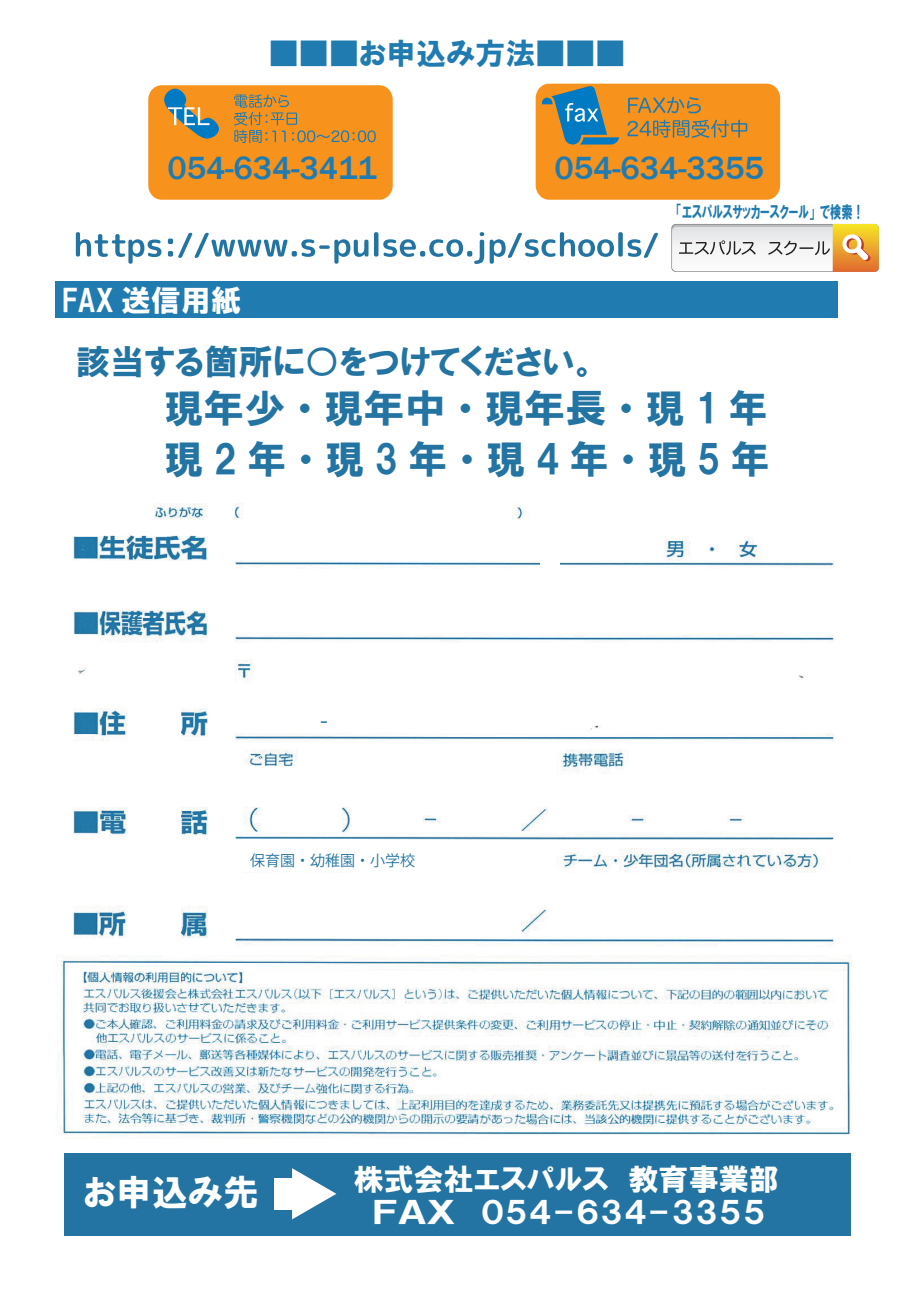
<style>
.page{position:relative;width:919px;height:1289px;background:#fff}
.page>*{position:absolute;margin:0;border:0;box-sizing:border-box;transform-origin:0 0}
.t1{font:39px/51px "HGP Soei Kakugothic UB";letter-spacing:.25em;color:#2374a2}
.t2{font:36px "HGP Soei Kakugothic UB";color:#fff}
.t3{font:34.5px "HGP Soei Kakugothic UB";color:#2374a2}
.t4{font:500 33px "Franklin Gothic";color:#207bb1}
.t5{font:30px/33px "HGP Soei Kakugothic UB";color:#fff;text-align:center}
.t6{font:30px "HGP Soei Kakugothic UB";color:#207bb1}
.t7{font:16.95px "HGP Soei Kakugothic UB";color:#207bb1;scale:.66 1}
.t8{font:15px "Koz Go Pr 6 N";color:#2374a2}
.t9{font:13.5px "HGP Soei Kakugothic UB";color:#2472a5}
</style>
<div class="page">
<img style="left:56px;top:503px;width:796px;height:632px">
<div style="left:520px;top:455px;width:22px;height:49px;background:#fff"></div>
<div style="left:148px;top:85px;width:245px;height:115px;background:#f7931d;border-radius:14px"></div>
<svg style="left:164px;top:88px;width:55px;height:51px"></svg>
<svg style="left:234px;top:94px;width:142px;height:49px"></svg>
<div style="left:535px;top:84px;width:245px;height:116px;background:#f7931d;border-radius:14px"></div>
<svg style="left:542px;top:86px;width:77px;height:58px"></svg>
<svg style="left:628px;top:97px;width:72px;height:16px"></svg>
<svg style="left:627px;top:120px;width:120px;height:18px"></svg>
<svg style="left:168px;top:233px;width:200px;height:31px"></svg>
<svg style="left:374px;top:232px;width:284px;height:32px"></svg>
<svg style="left:76px;top:232px;width:85px;height:32px"></svg>
<svg style="left:672px;top:224px;width:206px;height:48px"></svg>
<div style="left:55px;top:281px;width:782px;height:37px;background:#207bb1"></div>
<div style="left:540px;top:540px;width:19px;height:41px;background:#fff"></div>
<div style="left:360px;top:846px;width:80px;height:27px;background:#fff;border-radius:14px"></div>
<div style="left:65px;top:1153px;width:786px;height:82px;background:#2374a2"></div>
<div style="left:274px;top:1178px;width:31px;height:31px;background:#fff"></div>
<svg style="left:292px;top:1168px;width:44px;height:51px"></svg>
<div style="left:536px;top:487px;width:317px;height:41px;background:#fff"></div>
<div style="left:242px;top:846px;width:132px;height:25px;background:#fff"></div>
<p class="t6" style="left:269px;top:38px;width:358px">■■■お申込み方法■■■</p>
<p class="t4" style="left:167px;top:148px;width:211px">054-634-3411</p>
<p class="t4" style="left:554px;top:148px;width:211px">054-634-3355</p>
<p class="t5" style="left:62px;top:284px;width:181px">FAX 送信用紙</p>
<p class="t3" style="left:76px;top:344px;width:523px">該当する箇所に○をつけてください。</p>
<p class="t7" style="left:676px;top:204px;width:285px">「エスパルスサッカースクール」で検索！</p>
<h1 class="t1" style="left:164px;top:382px;width:607px">現年少・現年中・現年長・現1年現2年・現3年・現4年・現5年</h1>
<p class="t9" style="left:320px;top:715px;width:10px">-</p>
<p class="t8" style="left:250px;top:852px;width:167px">保育園・幼稚園・小学校</p>
<p class="t2" style="left:83px;top:1174px;width:177px">お申込み先</p>
<p class="t5" style="left:354px;top:1162px;width:426px">株式会社エスパルス　教育事業部<br>ＦＡＸ　054-634-3355</p>
</div>
